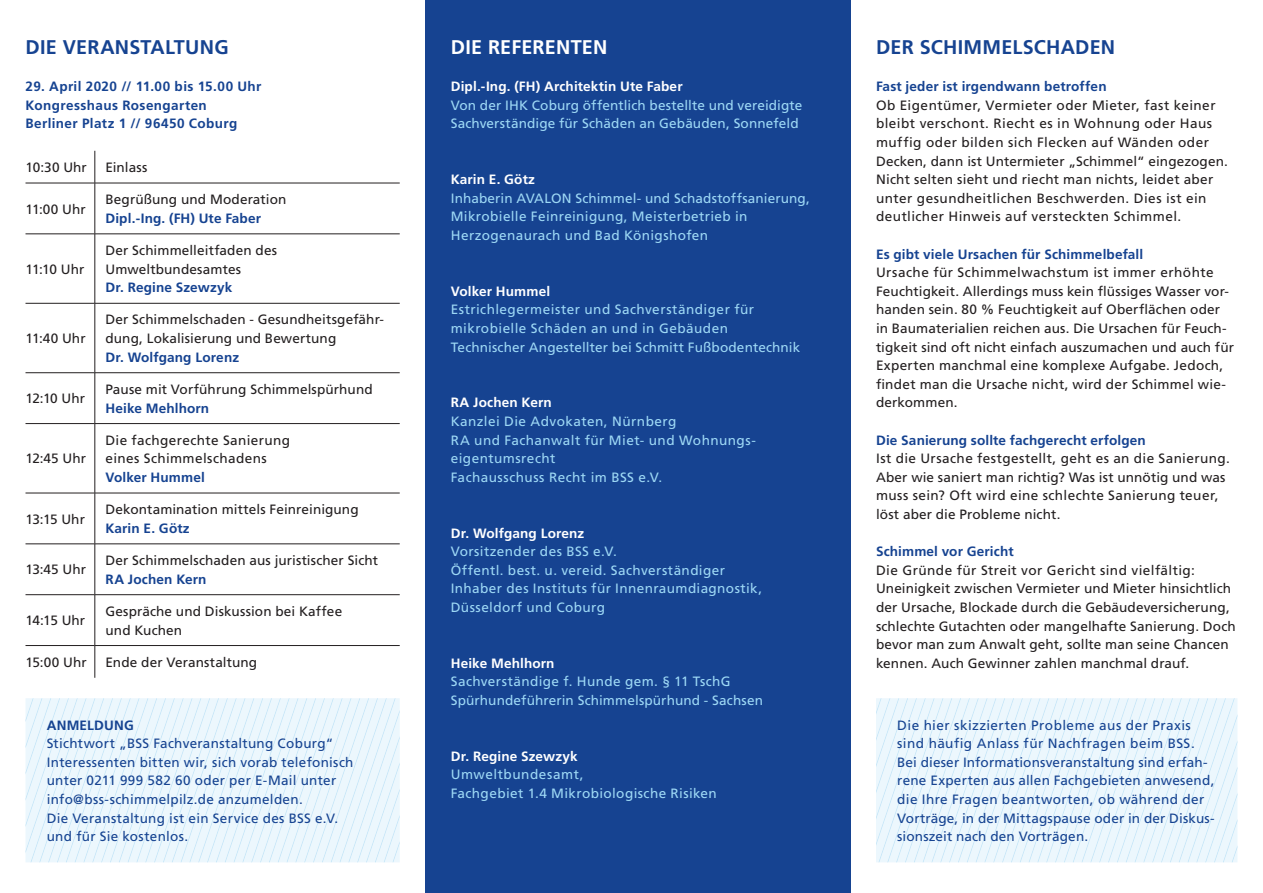
<style>
.page{position:relative;width:1263px;height:893px;background:#fff}
.page>*{position:absolute;margin:0;border:0;box-sizing:border-box;transform-origin:0 0}
.t1{font:700 19.8px "Frutiger LT Std";letter-spacing:.01em;color:#164391}
.t2{font:700 19.8px "Frutiger LT Std";letter-spacing:.01em;color:#fff}
.t3{font:13.5px/18.6px "Frutiger LT Std";letter-spacing:.01em;color:#231f20}
.t4{font:13.5px/18.6px "Frutiger LT Std";letter-spacing:.025em;color:#9dd8f5}
.t5{font:13.5px/18.6px "Frutiger LT Std";letter-spacing:.02em;color:#164391}
.t6{font:13.5px/18.6px "Frutiger LT Std";letter-spacing:.03em;color:#231f20}
.t7{font:700 13.5px "Frutiger LT Std";letter-spacing:.01em;color:#164391}
.t8{font:700 13.5px "Frutiger LT Std";letter-spacing:.01em;color:#fff}
.t9{font:700 13.5px/18.6px "Frutiger LT Std";letter-spacing:.03em;color:#164391}
</style>
<div class="page">
<hr style="left:95px;top:493px;width:1px;height:51px;background:#231f20">
<hr style="left:26px;top:544px;width:69px;height:1px;background:#231f20">
<hr style="left:95px;top:151px;width:1px;height:32px;background:#231f20">
<hr style="left:26px;top:183px;width:69px;height:1px;background:#231f20">
<hr style="left:95px;top:183px;width:1px;height:51px;background:#231f20">
<hr style="left:26px;top:234px;width:69px;height:1px;background:#231f20">
<hr style="left:95px;top:234px;width:1px;height:69px;background:#231f20">
<hr style="left:26px;top:303px;width:69px;height:1px;background:#231f20">
<hr style="left:95px;top:303px;width:1px;height:70px;background:#231f20">
<hr style="left:26px;top:372px;width:69px;height:1px;background:#231f20">
<hr style="left:95px;top:373px;width:1px;height:50px;background:#231f20">
<hr style="left:26px;top:423px;width:69px;height:1px;background:#231f20">
<hr style="left:95px;top:424px;width:1px;height:69px;background:#231f20">
<hr style="left:26px;top:493px;width:69px;height:1px;background:#231f20">
<hr style="left:95px;top:595px;width:1px;height:50px;background:#231f20">
<hr style="left:26px;top:645px;width:69px;height:1px;background:#231f20">
<hr style="left:95px;top:544px;width:1px;height:50px;background:#231f20">
<hr style="left:26px;top:594px;width:69px;height:1px;background:#231f20">
<hr style="left:95px;top:646px;width:1px;height:32px;background:#231f20">
<hr style="left:95px;top:645px;width:305px;height:1px;background:#231f20">
<hr style="left:95px;top:594px;width:305px;height:1px;background:#231f20">
<hr style="left:95px;top:544px;width:305px;height:1px;background:#231f20">
<hr style="left:95px;top:493px;width:305px;height:1px;background:#231f20">
<hr style="left:95px;top:423px;width:305px;height:1px;background:#231f20">
<hr style="left:95px;top:372px;width:305px;height:1px;background:#231f20">
<hr style="left:95px;top:303px;width:305px;height:1px;background:#231f20">
<hr style="left:95px;top:234px;width:305px;height:1px;background:#231f20">
<hr style="left:95px;top:183px;width:305px;height:1px;background:#231f20">
<svg style="left:876px;top:698px;width:361px;height:164px;background:#e8f5fc"></svg>
<div style="left:425px;top:0;width:425px;height:893px;background:#164391"></div>
<svg style="left:26px;top:698px;width:374px;height:164px;background:#e8f5fc"></svg>
<h1 class="t1" style="left:26px;top:35px;width:205px">DIE VERANSTALTUNG</h1>
<h1 class="t1" style="left:876px;top:35px;width:241px">DER SCHIMMELSCHADEN</h1>
<h1 class="t2" style="left:451px;top:35px;width:158px">DIE REFERENTEN</h1>
<p class="t9" style="left:26px;top:77px;width:237px">29. April 2020 // 11.00 bis 15.00 Uhr<br>Kongresshaus Rosengarten<br>Berliner Platz 1 // 96450 Coburg</p>
<p class="t3" style="left:26px;top:158px;width:63px">10:30 Uhr</p>
<p class="t3" style="left:105px;top:158px;width:43px">Einlass</p>
<p class="t3" style="left:26px;top:200px;width:62px">11:00 Uhr</p>
<p class="t3" style="left:105px;top:190px;width:182px">Begrüßung und Moderation</p>
<p class="t7" style="left:105px;top:210px;width:157px">Dipl.-Ing. (FH) Ute Faber</p>
<p class="t3" style="left:26px;top:260px;width:60px">11:10 Uhr</p>
<p class="t3" style="left:26px;top:329px;width:62px">11:40 Uhr</p>
<p class="t3" style="left:26px;top:389px;width:61px">12:10 Uhr</p>
<p class="t3" style="left:26px;top:449px;width:62px">12:45 Uhr</p>
<p class="t3" style="left:26px;top:510px;width:61px">13:15 Uhr</p>
<p class="t3" style="left:26px;top:560px;width:62px">13:45 Uhr</p>
<p class="t3" style="left:105px;top:241px;width:173px">Der Schimmelleitfaden des<br>Umweltbundesamtes</p>
<p class="t7" style="left:105px;top:280px;width:128px">Dr. Regine Szewzyk</p>
<p class="t3" style="left:105px;top:311px;width:280px">Der Schimmelschaden - Gesundheitsgefähr&shy;dung, Lokalisierung und Bewertung</p>
<p class="t7" style="left:105px;top:349px;width:135px">Dr. Wolfgang Lorenz</p>
<p class="t3" style="left:105px;top:380px;width:269px">Pause mit Vorführung Schimmelspürhund</p>
<p class="t7" style="left:105px;top:400px;width:105px">Heike Mehlhorn</p>
<p class="t3" style="left:105px;top:431px;width:186px">Die fachgerechte Sanierung eines Schimmelschadens</p>
<p class="t7" style="left:105px;top:469px;width:101px">Volker Hummel</p>
<p class="t3" style="left:105px;top:500px;width:255px">Dekontamination mittels Feinreinigung</p>
<p class="t7" style="left:105px;top:520px;width:86px">Karin E. Götz</p>
<p class="t3" style="left:105px;top:551px;width:274px">Der Schimmelschaden aus juristischer Sicht</p>
<p class="t7" style="left:105px;top:571px;width:103px">RA Jochen Kern</p>
<p class="t3" style="left:26px;top:611px;width:61px">14:15 Uhr</p>
<p class="t3" style="left:105px;top:602px;width:238px">Gespräche und Diskussion bei Kaffee und Kuchen</p>
<p class="t3" style="left:26px;top:653px;width:63px">15:00 Uhr</p>
<p class="t3" style="left:105px;top:653px;width:153px">Ende der Veranstaltung</p>
<p class="t7" style="left:47px;top:717px;width:89px">ANMELDUNG</p>
<p class="t5" style="left:47px;top:734px;width:308px">Stichtwort „BSS Fachveranstaltung Coburg“ Interessenten bitten wir, sich vorab telefonisch unter 0211 999 582 60 oder per E-Mail unter info@bss-schimmelpilz.de anzumelden.<br>Die Veranstaltung ist ein Service des BSS e.V. und für Sie kostenlos.</p>
<p class="t8" style="left:451px;top:78px;width:233px">Dipl.-Ing. (FH) Architektin Ute Faber</p>
<p class="t4" style="left:451px;top:96px;width:353px">Von der IHK Coburg öffentlich bestellte und vereidigte<br>Sachverständige für Schäden an Gebäuden, Sonnefeld</p>
<p class="t8" style="left:451px;top:171px;width:86px">Karin E. Götz</p>
<p class="t4" style="left:451px;top:189px;width:361px">Inhaberin AVALON Schimmel- und Schadstoffsanierung,<br>Mikrobielle Feinreinigung, Meisterbetrieb in<br>Herzogenaurach und Bad Königshofen</p>
<p class="t8" style="left:451px;top:283px;width:101px">Volker Hummel</p>
<p class="t4" style="left:451px;top:300px;width:351px">Estrichlegermeister und Sachverständiger für mikrobielle Schäden an und in Gebäuden<br>Technischer Angestellter bei Schmitt Fußbodentechnik</p>
<p class="t8" style="left:451px;top:395px;width:103px">RA Jochen Kern</p>
<p class="t4" style="left:451px;top:412px;width:307px">Kanzlei Die Advokaten, Nürnberg<br>RA und Fachanwalt für Miet- und Wohnungs&shy;eigentumsrecht<br>Fachausschuss Recht im BSS e.V.</p>
<p class="t8" style="left:451px;top:525px;width:135px">Dr. Wolfgang Lorenz</p>
<p class="t4" style="left:451px;top:542px;width:313px">Vorsitzender des BSS e.V.<br>Öffentl. best. u. vereid. Sachverständiger Inhaber des Instituts für Innenraumdiagnostik, Düsseldorf und Coburg</p>
<p class="t8" style="left:451px;top:655px;width:105px">Heike Mehlhorn</p>
<p class="t4" style="left:451px;top:672px;width:314px">Sachverständige f. Hunde gem. § 11 TschG<br>Spürhundeführerin Schimmelspürhund - Sachsen</p>
<p class="t8" style="left:451px;top:748px;width:128px">Dr. Regine Szewzyk</p>
<p class="t4" style="left:451px;top:765px;width:268px">Umweltbundesamt,<br>Fachgebiet 1.4 Mikrobiologische Risiken</p>
<p class="t7" style="left:876px;top:79px;width:232px">Fast jeder ist irgendwann betroffen</p>
<p class="t6" style="left:876px;top:96px;width:353px">Ob Eigentümer, Vermieter oder Mieter, fast keiner bleibt verschont. Riecht es in Wohnung oder Haus muffig oder bilden sich Flecken auf Wänden oder Decken, dann ist Untermieter „Schimmel“ eingezogen.<br>Nicht selten sieht und riecht man nichts, leidet aber unter gesundheitlichen Beschwerden. Dies ist ein deutlicher Hinweis auf versteckten Schimmel.</p>
<p class="t7" style="left:876px;top:246px;width:269px">Es gibt viele Ursachen für Schimmelbefall</p>
<p class="t3" style="left:876px;top:263px;width:360px">Ursache für Schimmelwachstum ist immer erhöhte Feuchtigkeit. Allerdings muss kein flüssiges Wasser vor&shy;handen sein. 80 % Feuchtigkeit auf Oberflächen oder in Baumaterialien reichen aus. Die Ursachen für Feuch&shy;tigkeit sind oft nicht einfach auszumachen und auch für Experten manchmal eine komplexe Aufgabe. Jedoch, findet man die Ursache nicht, wird der Schimmel wie&shy;derkommen.</p>
<p class="t7" style="left:876px;top:432px;width:271px">Die Sanierung sollte fachgerecht erfolgen</p>
<p class="t3" style="left:876px;top:449px;width:355px">Ist die Ursache festgestellt, geht es an die Sanierung.<br>Aber wie saniert man richtig? Was ist unnötig und was muss sein? Oft wird eine schlechte Sanierung teuer, löst aber die Probleme nicht.</p>
<p class="t7" style="left:876px;top:544px;width:139px">Schimmel vor Gericht</p>
<p class="t3" style="left:876px;top:561px;width:361px">Die Gründe für Streit vor Gericht sind vielfältig:<br>Uneinigkeit zwischen Vermieter und Mieter hinsichtlich der Ursache, Blockade durch die Gebäudeversicherung, schlechte Gutachten oder mangelhafte Sanierung. Doch bevor man zum Anwalt geht, sollte man seine Chancen kennen. Auch Gewinner zahlen manchmal drauf.</p>
<p class="t5" style="left:897px;top:716px;width:319px">Die hier skizzierten Probleme aus der Praxis sind häufig Anlass für Nachfragen beim BSS.<br>Bei dieser Informationsveranstaltung sind erfah&shy;rene Experten aus allen Fachgebieten anwesend, die Ihre Fragen beantworten, ob während der Vorträge, in der Mittagspause oder in der Diskus&shy;sionszeit nach den Vorträgen.</p>
</div>
